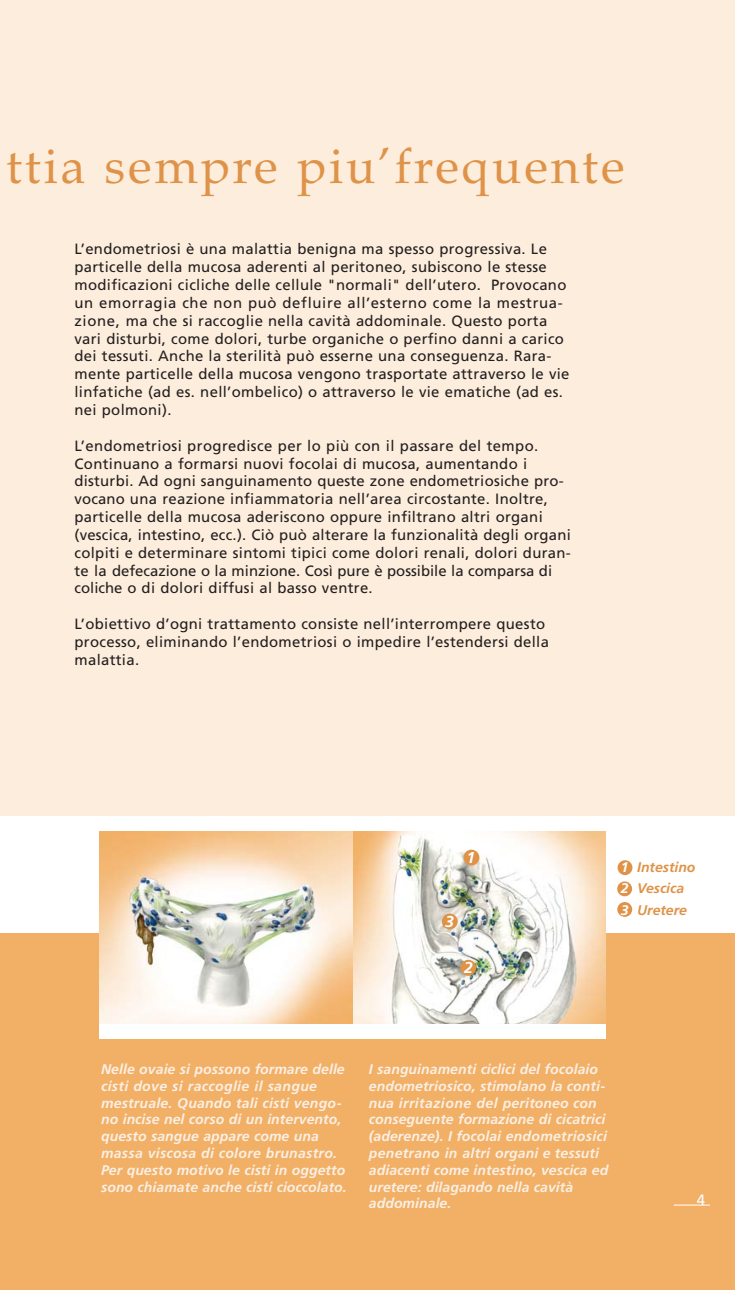
<style>
.page{position:relative;width:735px;height:1290px;background:#fff}
.page>*{position:absolute;margin:0;border:0;box-sizing:border-box;transform-origin:0 0}
.t1{font:49px "Book Antiqua";letter-spacing:.06em;color:#df9348}
.t2{font:italic 700 15.75px "Frutiger";color:#fff}
.t3{font:14.88px/17.8px "Frutiger";letter-spacing:.02em;color:#231f20}
.t4{font:14.88px "Frutiger";color:#fff}
.t5{font:italic 700 14px/16.8px "Frutiger";letter-spacing:.005em;color:#faefe4}
.t6{font:italic 700 14px/21px "Frutiger";color:#df9348}
.s1{color:#fff}
</style>
<div class="page">
<div style="left:0;top:0;width:733px;height:879px;background:#fdeddc"></div>
<div style="left:0;top:933px;width:733px;height:357px;background:#f2b066"></div>
<div style="left:0;top:816px;width:733px;height:116px;background:#fff"></div>
<img style="left:99px;top:831px;width:506px;height:193px">
<div style="left:99px;top:1024px;width:506px;height:15px;background:#fff"></div>
<div style="left:460px;top:960px;width:16px;height:16px;background:#df9348;border-radius:50%"></div>
<div style="left:441px;top:913px;width:16px;height:16px;background:#df9348;border-radius:50%"></div>
<div style="left:463px;top:849px;width:16px;height:16px;background:#df9348;border-radius:50%"></div>
<hr style="left:673px;top:1205px;width:36px;height:1px;background:#fff">
<div style="left:617px;top:860px;width:15px;height:15px;background:#df9348;border-radius:50%"></div>
<div style="left:617px;top:881px;width:14px;height:15px;background:#df9348;border-radius:50%"></div>
<div style="left:617px;top:902px;width:15px;height:15px;background:#df9348;border-radius:50%"></div>
<h1 class="t1" style="left:6px;top:147px;width:619px">ttia sempre piu’frequente</h1>
<p class="t3" style="left:74px;top:241px;width:496px">L’endometriosi è una malattia benigna ma spesso progressiva. Le particelle della mucosa aderenti al peritoneo, subiscono le stesse modificazioni cicliche delle cellule "normali" dell’utero. Provocano un emorragia che non può defluire all’esterno come la mestrua&shy;zione, ma che si raccoglie nella cavità addominale. Questo porta vari disturbi, come dolori, turbe organiche o perfino danni a carico dei tessuti. Anche la sterilità può esserne una conseguenza. Rara&shy;mente particelle della mucosa vengono trasportate attraverso le vie linfatiche (ad es. nell’ombelico) o attraverso le vie ematiche (ad es. nei polmoni).</p>
<p class="t3" style="left:74px;top:438px;width:497px">L’endometriosi progredisce per lo più con il passare del tempo.<br>Continuano a formarsi nuovi focolai di mucosa, aumentando i disturbi. Ad ogni sanguinamento queste zone endometriosiche pro&shy;vocano una reazione infiammatoria nell’area circostante. Inoltre, particelle della mucosa aderiscono oppure infiltrano altri organi (vescica, intestino, ecc.). Ciò può alterare la funzionalità degli organi colpiti e determinare sintomi tipici come dolori renali, dolori duran&shy;te la defecazione o la minzione. Così pure è possibile la comparsa di coliche o di dolori diffusi al basso ventre.</p>
<p class="t3" style="left:74px;top:616px;width:476px">L’obiettivo d’ogni trattamento consiste nell’interrompere questo processo, eliminando l’endometriosi o impedire l’estendersi della malattia.</p>
<p class="t2" style="left:466px;top:851px;width:10px">1</p>
<p class="t2" style="left:445px;top:915px;width:10px">3</p>
<p class="t2" style="left:464px;top:961px;width:10px">2</p>
<p class="t6" style="left:620px;top:858px;width:76px"><span class="s1">1</span> Intestino<br><span class="s1">2</span> Vescica<br><span class="s1">3</span> Uretere</p>
<p class="t5" style="left:101px;top:1062px;width:247px">Nelle ovaie si possono formare delle cisti dove si raccoglie il sangue mestruale. Quando tali cisti vengo&shy;no incise nel corso di un intervento, questo sangue appare come una massa viscosa di colore brunastro.<br>Per questo motivo le cisti in oggetto sono chiamate anche cisti cioccolato.</p>
<p class="t5" style="left:368px;top:1062px;width:241px">I sanguinamenti ciclici del focolaio endometriosico, stimolano la conti&shy;nua irritazione del peritoneo con conseguente formazione di cicatrici (aderenze). I focolai endometriosici penetrano in altri organi e tessuti adiacenti come intestino, vescica ed uretere: dilagando nella cavità addominale.</p>
<p class="t4" style="left:696px;top:1194px;width:10px">4</p>
</div>
